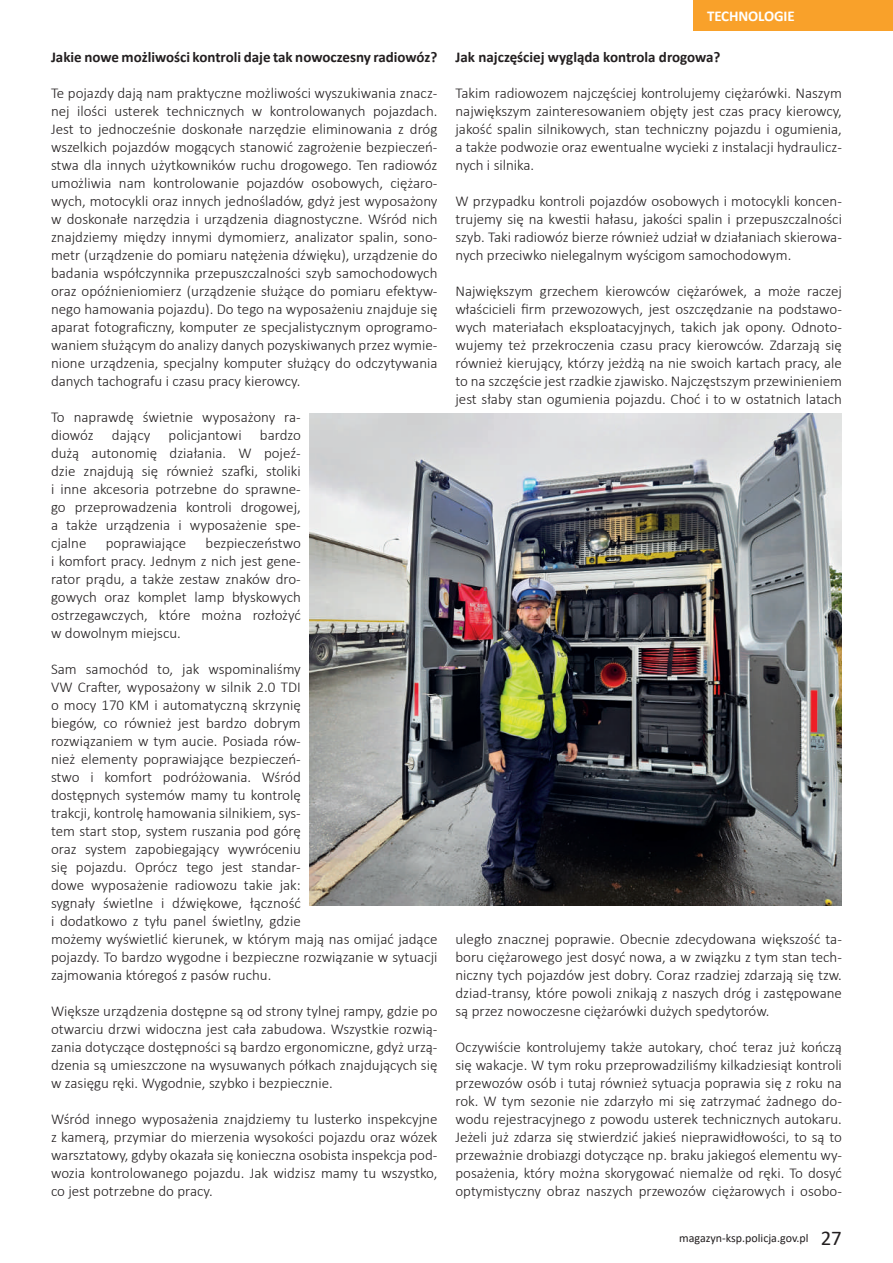
<style>
.page{position:relative;width:893px;height:1263px;background:#fff}
.page>*{position:absolute;margin:0;border:0;box-sizing:border-box;transform-origin:0 0}
.t1{font:300 15px/18px "Calibri";color:#231f20;text-align:justify}
.t2{font:700 15px "Calibri";color:#231f20}
.t3{font:700 15px "Calibri";letter-spacing:-.01em;color:#fff}
.t4{font:12px "Calibri";color:#231f20}
.s1{font-size:21px}
</style>
<div class="page">
<div style="left:694px;top:0;width:199px;height:31px;background:#f9a12a"></div>
<img style="left:309px;top:414px;width:533px;height:492px">
<p class="t2" style="left:51px;top:47px;width:388px">Jakie nowe możliwości kontroli daje tak nowoczesny radiowóz?</p>
<p class="t1" style="left:51px;top:84px;width:388px">Te pojazdy dają nam praktyczne możliwości wyszukiwania znacz&shy;nej ilości usterek technicznych w kontrolowanych pojazdach.<br>Jest to jednocześnie doskonałe narzędzie eliminowania z dróg wszelkich pojazdów mogących stanowić zagrożenie bezpieczeń&shy;stwa dla innych użytkowników ruchu drogowego. Ten radiowóz umożliwia nam kontrolowanie pojazdów osobowych, ciężaro&shy;wych, motocykli oraz innych jednośladów, gdyż jest wyposażony w doskonałe narzędzia i urządzenia diagnostyczne. Wśród nich znajdziemy między innymi dymomierz, analizator spalin, sono&shy;metr (urządzenie do pomiaru natężenia dźwięku), urządzenie do badania współczynnika przepuszczalności szyb samochodowych oraz opóźnieniomierz (urządzenie służące do pomiaru efektyw&shy;nego hamowania pojazdu). Do tego na wyposażeniu znajduje się aparat fotograficzny, komputer ze specjalistycznym oprogramo&shy;waniem służącym do analizy danych pozyskiwanych przez wymie&shy;nione urządzenia, specjalny komputer służący do odczytywania danych tachografu i czasu pracy kierowcy.</p>
<p class="t1" style="left:51px;top:408px;width:251px">To naprawdę świetnie wyposażony ra&shy;diowóz dający policjantowi bardzo dużą autonomię działania. W pojeź&shy;dzie znajdują się również szafki, stoliki i inne akcesoria potrzebne do sprawne&shy;go przeprowadzenia kontroli drogowej, a także urządzenia i wyposażenie spe&shy;cjalne</p>
<p class="t1" style="left:51px;top:534px;width:251px;text-indent:154px">bezpieczeństwo i komfort pracy. Jednym z nich jest gene&shy;rator prądu, a także zestaw znaków dro&shy;gowych oraz komplet lamp błyskowych ostrzegawczych, które można rozłożyć w dowolnym miejscu.</p>
<p class="t1" style="left:51px;top:660px;width:388px;text-align:left">Sam samochód to, jak wspominaliśmy<br>VW Crafter, wyposażony w silnik 2.0 TDI<br>o mocy 170 KM i automatyczną skrzynię<br>biegów, co również jest bardzo dobrym<br>rozwiązaniem w tym aucie. Posiada rów-<br>nież elementy poprawiające bezpieczeń-<br>stwo i komfort podróżowania. Wśród<br>dostępnych systemów mamy tu kontrolę<br>trakcji, kontrolę hamowania silnikiem, sys-<br>tem start stop, system ruszania pod górę<br>oraz system zapobiegający wywróceniu<br>się pojazdu. Oprócz tego jest standar-<br>dowe wyposażenie radiowozu takie jak:<br>sygnały świetlne i dźwiękowe, łączność<br>i dodatkowo z tyłu panel świetlny, gdzie<br>możemy wyświetlić kierunek, w którym mają nas omijać jadące pojazdy. To bardzo wygodne i bezpieczne rozwiązanie w sytuacji zajmowania któregoś z pasów ruchu.</p>
<p class="t1" style="left:51px;top:1002px;width:388px">Większe urządzenia dostępne są od strony tylnej rampy, gdzie po otwarciu drzwi widoczna jest cała zabudowa. Wszystkie rozwią&shy;zania dotyczące dostępności są bardzo ergonomiczne, gdyż urzą&shy;dzenia są umieszczone na wysuwanych półkach znajdujących się w zasięgu ręki. Wygodnie, szybko i bezpiecznie.</p>
<p class="t1" style="left:51px;top:1110px;width:388px">Wśród innego wyposażenia znajdziemy tu lusterko inspekcyjne z kamerą, przymiar do mierzenia wysokości pojazdu oraz wózek warsztatowy, gdyby okazała się konieczna osobista inspekcja pod&shy;wozia kontrolowanego pojazdu. Jak widzisz mamy tu wszystko, co jest potrzebne do pracy.</p>
<p class="t1" style="left:106px;top:534px;width:82px">poprawiające</p>
<p class="t3" style="left:707px;top:5px;width:89px">TECHNOLOGIE</p>
<p class="t2" style="left:455px;top:47px;width:267px">Jak najczęściej wygląda kontrola drogowa?</p>
<p class="t1" style="left:455px;top:84px;width:388px">Takim radiowozem najczęściej kontrolujemy ciężarówki. Naszym największym zainteresowaniem objęty jest czas pracy kierowcy, jakość spalin silnikowych, stan techniczny pojazdu i ogumienia, a także podwozie oraz ewentualne wycieki z instalacji hydraulicz&shy;nych i silnika.</p>
<p class="t1" style="left:455px;top:192px;width:388px">W przypadku kontroli pojazdów osobowych i motocykli koncen&shy;trujemy się na kwestii hałasu, jakości spalin i przepuszczalności szyb. Taki radiowóz bierze również udział w działaniach skierowa&shy;nych przeciwko nielegalnym wyścigom samochodowym.</p>
<p class="t1" style="left:455px;top:282px;width:388px">Największym grzechem kierowców ciężarówek, a może raczej właścicieli firm przewozowych, jest oszczędzanie na podstawo&shy;wych materiałach eksploatacyjnych, takich jak opony. Odnoto&shy;wujemy też przekroczenia czasu pracy kierowców. Zdarzają się również kierujący, którzy jeżdżą na nie swoich kartach pracy, ale to na szczęście jest rzadkie zjawisko. Najczęstszym przewinieniem jest słaby stan ogumienia pojazdu. Choć i to w ostatnich latach</p>
<p class="t1" style="left:455px;top:930px;width:388px">uległo znacznej poprawie. Obecnie zdecydowana większość ta&shy;boru ciężarowego jest dosyć nowa, a w związku z tym stan tech&shy;niczny tych pojazdów jest dobry. Coraz rzadziej zdarzają się tzw. dziad-transy, które powoli znikają z naszych dróg i zastępowane są przez nowoczesne ciężarówki dużych spedytorów.</p>
<p class="t1" style="left:455px;top:1038px;width:388px">Oczywiście kontrolujemy także autokary, choć teraz już kończą się wakacje. W tym roku przeprowadziliśmy kilkadziesiąt kontroli przewozów osób i tutaj również sytuacja poprawia się z roku na rok. W tym sezonie nie zdarzyło mi się zatrzymać żadnego do&shy;wodu rejestracyjnego z powodu usterek technicznych autokaru.<br>Jeżeli już zdarza się stwierdzić jakieś nieprawidłowości, to są to przeważnie drobiazgi dotyczące np. braku jakiegoś elementu wy&shy;posażenia, który można skorygować niemalże od ręki. To dosyć optymistyczny obraz naszych przewozów ciężarowych i osobo-</p>
<p class="t4" style="left:679px;top:1229px;width:164px">magazyn-ksp.policja.gov.pl <span class="s1">27</span></p>
</div>
